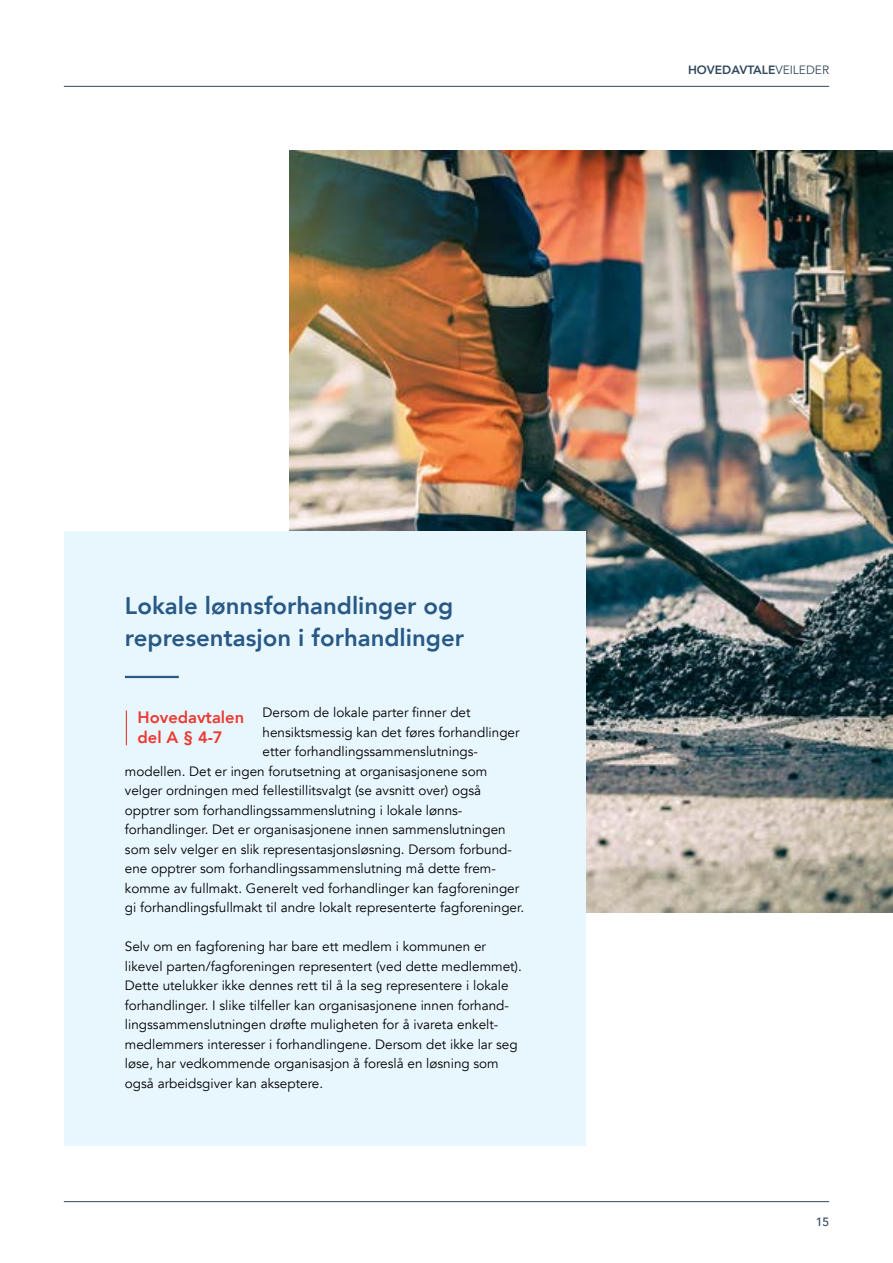
<style>
.page{position:relative;width:893px;height:1263px;background:#fff}
.page>*{position:absolute;margin:0;border:0;box-sizing:border-box;transform-origin:0 0}
.t1{font:800 24px/31.5px "Avenir";color:#285985}
.t2{font:800 16.5px/19.5px "Avenir";color:#eb3a32}
.t3{font:13.5px/19.5px "Avenir";color:#000}
.t4{font:800 12px "Avenir";color:#30475c}
.t5{font:500 12px "Avenir";color:#30475c}
.s1{font-weight:400}
</style>
<div class="page">
<hr style="left:64px;top:86px;width:765px;height:1px;background:#30475c">
<hr style="left:64px;top:1201px;width:765px;height:1px;background:#30475c">
<img style="left:290px;top:151px;width:603px;height:761px">
<div style="left:64px;top:531px;width:521px;height:615px;background:#e8f6fe"></div>
<hr style="left:125px;top:676px;width:54px;height:2px;background:#285985">
<hr style="left:126px;top:710px;width:1px;height:35px;background:#eb3a32">
<p class="t4" style="left:688px;top:60px;width:143px">HOVEDAVTALE<span class="s1">VEILEDER</span></p>
<h1 class="t1" style="left:125px;top:590px;width:341px">Lokale lønnsforhandlinger og representasjon i forhandlinger</h1>
<p class="t3" style="left:263px;top:703px;width:209px">Dersom de lokale parter finner det</p>
<p class="t3" style="left:263px;top:722px;width:258px">hensiktsmessig kan det føres forhandlinger</p>
<p class="t3" style="left:263px;top:742px;width:217px">etter forhandlingssammenslutnings-</p>
<p class="t3" style="left:125px;top:761px;width:364px">modellen. Det er ingen forutsetning at organisasjonene som</p>
<p class="t3" style="left:125px;top:781px;width:358px">velger ordningen med fellestillitsvalgt (se avsnitt over) også</p>
<p class="t3" style="left:125px;top:800px;width:339px">opptrer som forhandlingssammenslutning i lokale lønns-</p>
<p class="t3" style="left:125px;top:820px;width:382px">forhandlinger. Det er organisasjonene innen sammenslutningen</p>
<p class="t3" style="left:125px;top:839px;width:389px">som selv velger en slik representasjonsløsning. Dersom forbund-</p>
<p class="t3" style="left:125px;top:859px;width:372px">ene opptrer som forhandlingssammenslutning må dette frem-</p>
<p class="t3" style="left:125px;top:878px;width:396px">komme av fullmakt. Generelt ved forhandlinger kan fagforeninger</p>
<p class="t3" style="left:125px;top:898px;width:401px">gi forhandlingsfullmakt til andre lokalt representerte fagforeninger.</p>
<p class="t3" style="left:125px;top:937px;width:398px">Selv om en fagforening har bare ett medlem i kommunen er likevel parten/fagforeningen representert (ved dette medlemmet).<br>Dette utelukker ikke dennes rett til å la seg representere i lokale forhandlinger. I slike tilfeller kan organisasjonene innen forhand&shy;lingssammenslutningen drøfte muligheten for å ivareta enkelt&shy;medlemmers interesser i forhandlingene. Dersom det ikke lar seg løse, har vedkommende organisasjon å foreslå en løsning som også arbeidsgiver kan akseptere.</p>
<p class="t2" style="left:137px;top:708px;width:108px">Hovedavtalen del A § 4-7</p>
<p class="t5" style="left:816px;top:1212px;width:15px">15</p>
</div>
